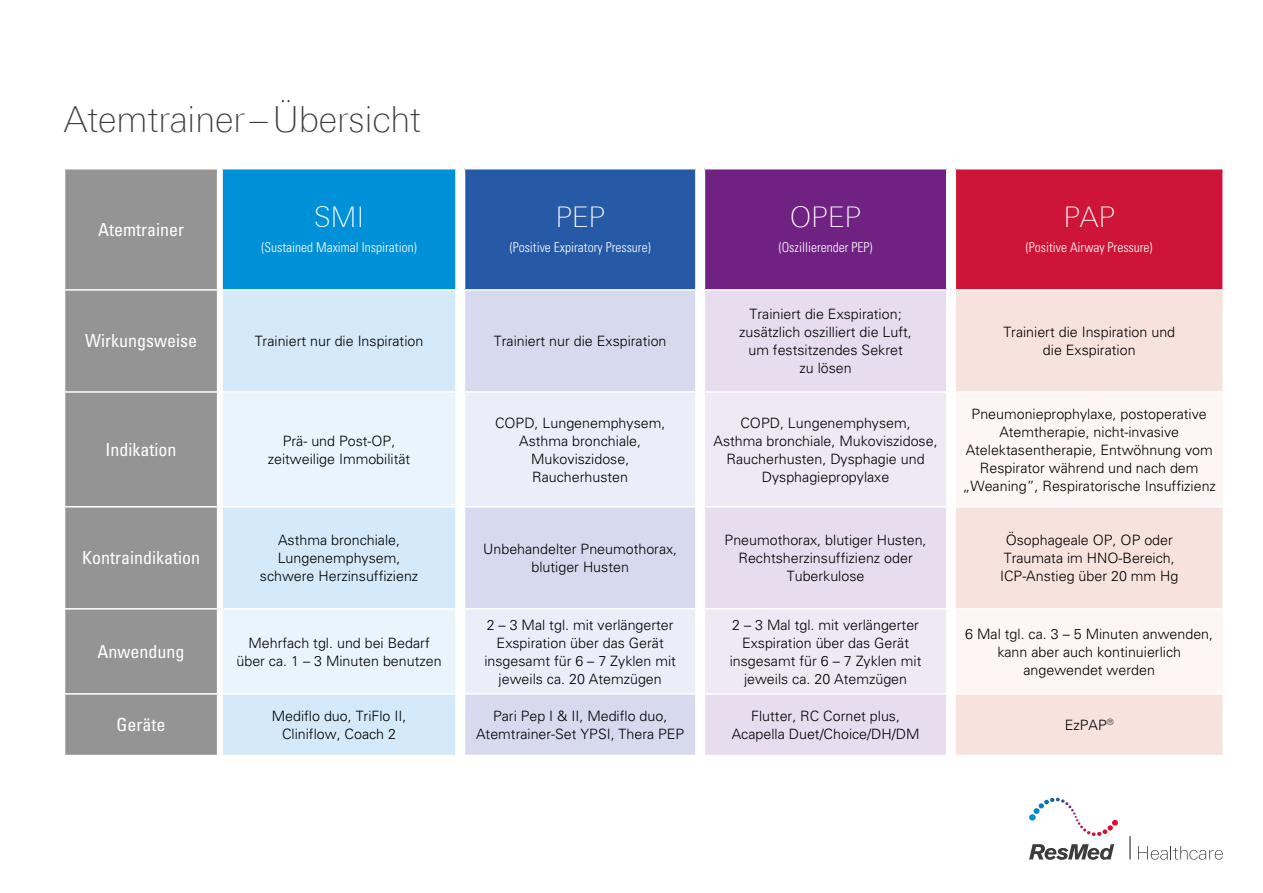
<style>
.page{position:relative;width:1263px;height:893px;background:#fff}
.page>*{position:absolute;margin:0;border:0;box-sizing:border-box;transform-origin:0 0}
.t1{font:100 36px "Linotype Univers 230";color:#3c3c3b}
.t2{font:100 28.5px "Linotype Univers 230";color:#fff}
.t3{font:condensed 18px "Univers LT Std";color:#fff}
.t4{font:300 14.25px/18px "Univers LT Std";color:#000;text-align:center}
.t5{font:300 condensed 13.5px "Univers LT Std";color:#fff}
</style>
<div class="page">
<div style="left:65px;top:169px;width:152px;height:586px;background:#949494"></div>
<div style="left:222px;top:169px;width:234px;height:121px;background:#0090d7"></div>
<div style="left:464px;top:169px;width:232px;height:121px;background:#265aa6"></div>
<div style="left:704px;top:169px;width:243px;height:121px;background:#702283"></div>
<div style="left:955px;top:169px;width:268px;height:121px;background:#ce1537"></div>
<div style="left:223px;top:291px;width:232px;height:464px;background:#d4e9f9"></div>
<div style="left:465px;top:291px;width:230px;height:464px;background:#d7daef"></div>
<div style="left:705px;top:291px;width:241px;height:464px;background:#e7ddef"></div>
<div style="left:956px;top:291px;width:266px;height:464px;background:#f8e2de"></div>
<svg style="left:223px;top:393px;width:232px;height:300px;background:#e2f0fb"></svg>
<svg style="left:465px;top:393px;width:230px;height:300px;background:#e4e6f4"></svg>
<svg style="left:705px;top:393px;width:241px;height:300px;background:#ece4f2"></svg>
<svg style="left:956px;top:393px;width:266px;height:300px;fill:#fdf6f4"></svg>
<hr style="left:221px;top:169px;width:2px;height:120px;background:#fff">
<hr style="left:455px;top:169px;width:2px;height:120px;background:#fff">
<hr style="left:464px;top:169px;width:1px;height:120px;background:#fff">
<hr style="left:695px;top:169px;width:2px;height:120px;background:#fff">
<hr style="left:704px;top:169px;width:1px;height:120px;background:#fff">
<hr style="left:946px;top:169px;width:1px;height:120px;background:#fff">
<hr style="left:954px;top:169px;width:2px;height:120px;background:#fff">
<hr style="left:1222px;top:169px;width:2px;height:120px;background:#fff">
<hr style="left:64px;top:289px;width:154px;height:2px;background:#fff">
<hr style="left:222px;top:289px;width:234px;height:2px;background:#fff">
<hr style="left:464px;top:289px;width:232px;height:2px;background:#fff">
<hr style="left:704px;top:289px;width:243px;height:2px;background:#fff">
<hr style="left:955px;top:289px;width:269px;height:2px;background:#fff">
<hr style="left:64px;top:391px;width:154px;height:2px;background:#fff">
<hr style="left:222px;top:391px;width:234px;height:2px;background:#fff">
<hr style="left:464px;top:391px;width:232px;height:2px;background:#fff">
<hr style="left:704px;top:391px;width:243px;height:2px;background:#fff">
<hr style="left:955px;top:391px;width:269px;height:2px;background:#fff">
<hr style="left:64px;top:506px;width:154px;height:1px;background:#fff">
<hr style="left:222px;top:506px;width:234px;height:1px;background:#fff">
<hr style="left:464px;top:506px;width:232px;height:1px;background:#fff">
<hr style="left:704px;top:506px;width:243px;height:1px;background:#fff">
<hr style="left:955px;top:506px;width:269px;height:1px;background:#fff">
<hr style="left:64px;top:608px;width:154px;height:2px;background:#fff">
<hr style="left:222px;top:608px;width:234px;height:2px;background:#fff">
<hr style="left:464px;top:608px;width:232px;height:2px;background:#fff">
<hr style="left:704px;top:608px;width:243px;height:2px;background:#fff">
<hr style="left:955px;top:608px;width:269px;height:2px;background:#fff">
<hr style="left:64px;top:693px;width:154px;height:2px;background:#fff">
<hr style="left:222px;top:693px;width:234px;height:2px;background:#fff">
<hr style="left:464px;top:693px;width:232px;height:2px;background:#fff">
<hr style="left:704px;top:693px;width:243px;height:2px;background:#fff">
<hr style="left:955px;top:693px;width:269px;height:2px;background:#fff">
<div style="left:1029px;top:814px;width:7px;height:7px;background:#0090d7;border-radius:50%"></div>
<svg style="left:1033px;top:798px;width:85px;height:38px"></svg>
<svg style="left:1029px;top:844px;width:85px;height:16px"></svg>
<hr style="left:1129px;top:836px;width:2px;height:23px;background:#3c3c3b">
<svg style="left:1138px;top:846px;width:85px;height:14px"></svg>
<h1 class="t1" style="left:64px;top:99px;width:359px">Atemtrainer–Übersicht</h1>
<p class="t3" style="left:98px;top:218px;width:87px">Atemtrainer</p>
<h2 class="t2" style="left:314px;top:201px;width:52px">SMI</h2>
<p class="t5" style="left:261px;top:239px;width:157px">(Sustained Maximal Inspiration)</p>
<h2 class="t2" style="left:555px;top:201px;width:51px">PEP</h2>
<p class="t5" style="left:510px;top:239px;width:142px">(Positive Expiratory Pressure)</p>
<p class="t3" style="left:85px;top:330px;width:113px">Wirkungsweise</p>
<p class="t4" style="left:255px;top:332px;width:170px">Trainiert nur die Inspiration</p>
<p class="t4" style="left:494px;top:332px;width:174px">Trainiert nur die Exspiration</p>
<h2 class="t2" style="left:790px;top:201px;width:72px">OPEP</h2>
<p class="t5" style="left:779px;top:239px;width:95px">(Oszillierender PEP)</p>
<p class="t4" style="left:739px;top:305px;width:174px">Trainiert die Exspiration; zusätzlich oszilliert die Luft, um festsitzendes Sekret<br>zu lösen</p>
<h2 class="t2" style="left:1063px;top:201px;width:53px">PAP</h2>
<p class="t5" style="left:1026px;top:239px;width:128px">(Positive Airway Pressure)</p>
<p class="t4" style="left:1003px;top:323px;width:173px">Trainiert die Inspiration und die Exspiration</p>
<p class="t3" style="left:106px;top:438px;width:72px">Indikation</p>
<p class="t4" style="left:268px;top:431px;width:144px">Prä- und Post-OP, zeitweilige Immobilität</p>
<p class="t4" style="left:495px;top:413px;width:172px">COPD, Lungenemphysem,<br>Asthma bronchiale,<br>Mukoviszidose,<br>Raucherhusten</p>
<p class="t4" style="left:713px;top:413px;width:226px">COPD, Lungenemphysem,<br>Asthma bronchiale, Mukoviszidose,<br>Raucherhusten, Dysphagie und<br>Dysphagiepropylaxe</p>
<p class="t4" style="left:962px;top:404px;width:255px">Pneumonieprophylaxe, postoperative Atemtherapie, nicht-invasive Atelektasentherapie, Entwöhnung vom Respirator während und nach dem „Weaning”, Respiratorische Insuffizienz</p>
<p class="t3" style="left:82px;top:546px;width:119px">Kontraindikation</p>
<p class="t4" style="left:260px;top:531px;width:160px">Asthma bronchiale,<br>Lungenemphysem, schwere Herzinsuffizienz</p>
<p class="t4" style="left:483px;top:540px;width:196px">Unbehandelter Pneumothorax, blutiger Husten</p>
<p class="t4" style="left:725px;top:531px;width:203px">Pneumothorax, blutiger Husten,<br>Rechtsherzinsuffizienz oder<br>Tuberkulose</p>
<p class="t4" style="left:1000px;top:531px;width:180px">Ösophageale OP, OP oder<br>Traumata im HNO-Bereich,<br>ICP-Anstieg über 20 mm Hg</p>
<p class="t3" style="left:98px;top:640px;width:88px">Anwendung</p>
<p class="t4" style="left:236px;top:633px;width:207px">Mehrfach tgl. und bei Bedarf über ca. 1 – 3 Minuten benutzen</p>
<p class="t4" style="left:484px;top:615px;width:193px">2 – 3 Mal tgl. mit verlängerter<br>Exspiration über das Gerät insgesamt für 6 – 7 Zyklen mit jeweils ca. 20 Atemzügen</p>
<p class="t4" style="left:730px;top:615px;width:193px">2 – 3 Mal tgl. mit verlängerter<br>Exspiration über das Gerät insgesamt für 6 – 7 Zyklen mit jeweils ca. 20 Atemzügen</p>
<p class="t4" style="left:965px;top:624px;width:249px">6 Mal tgl. ca. 3 – 5 Minuten anwenden, kann aber auch kontinuierlich angewendet werden</p>
<p class="t3" style="left:117px;top:713px;width:50px">Geräte</p>
<p class="t4" style="left:272px;top:707px;width:136px">Mediflo duo, TriFlo II,<br>Cliniflow, Coach 2</p>
<p class="t4" style="left:476px;top:707px;width:210px">Pari Pep I &amp; II, Mediflo duo,<br>Atemtrainer-Set YPSI, Thera PEP</p>
<p class="t4" style="left:732px;top:707px;width:189px">Flutter, RC Cornet plus,<br>Acapella Duet/Choice/DH/DM</p>
<p class="t4" style="left:1065px;top:716px;width:50px">EzPAP<sup>®</sup></p>
</div>
